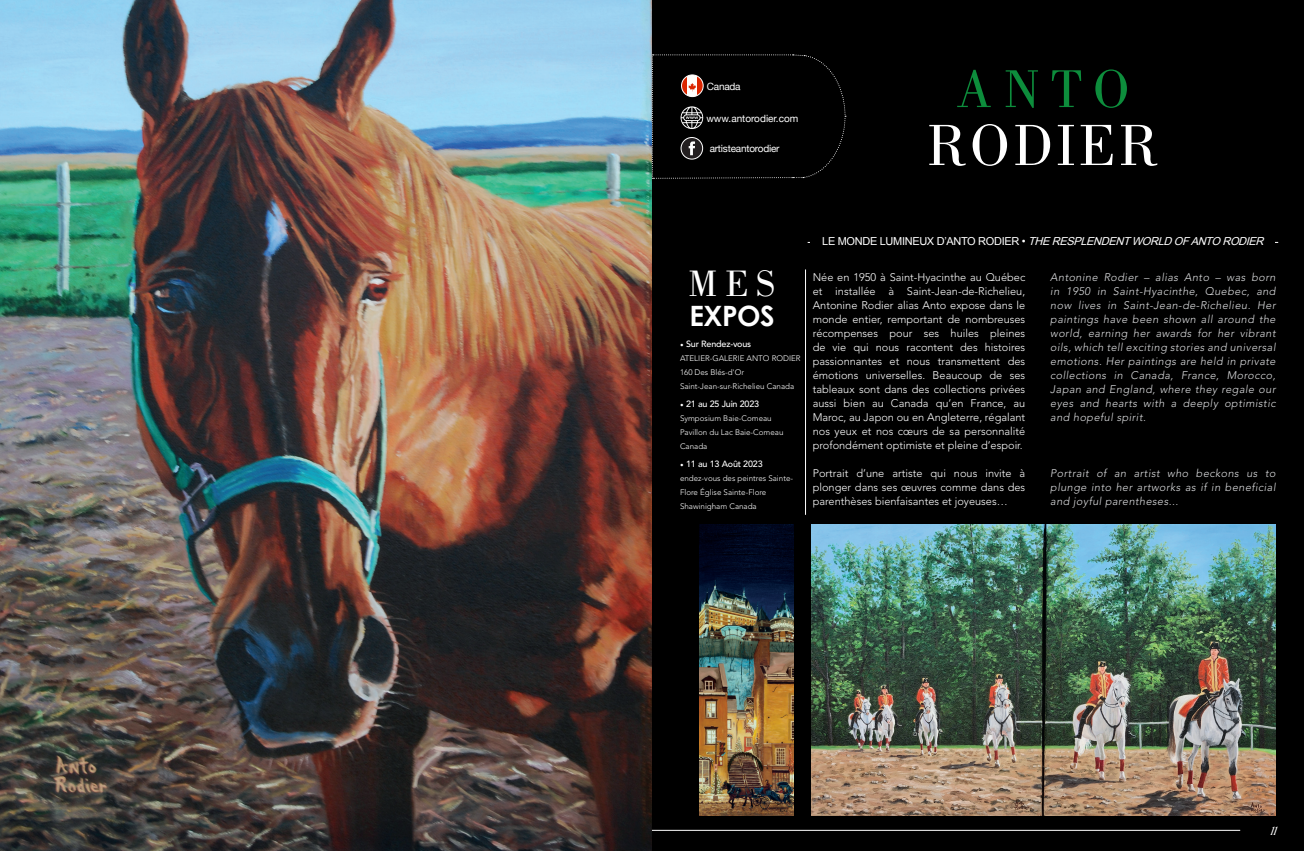
<style>
.page{position:relative;width:1304px;height:851px;background:#fff}
.page>*{position:absolute;margin:0;border:0;box-sizing:border-box;transform-origin:0 0}
.t1{font:60px "Bodoni Std";letter-spacing:.05em;color:#fff}
.t2{font:55px "Bodoni Std";color:#0d8d3c}
.t3{font:38px "Bodoni Std";color:#fff}
.t4{font:700 28px "Century Gothic";letter-spacing:-.02em;color:#fff}
.t5{font:italic 13px "Toplar";color:#fff}
.t6{font:300 11px/14px "Avenir";color:#fff;text-align:justify}
.t7{font:italic 300 11px/14px "Avenir";letter-spacing:.04em;color:#dcdddf;text-align:justify}
.t8{font:italic 11px "Arial";color:#fff}
.t9{font:10px "Helvetica Neue";letter-spacing:-.02em;color:#fff}
.t10{font:10px "Helvetica Neue";color:#fff}
.t11{font:500 9px "Avenir";letter-spacing:-.02em;color:#fff}
.t12{font:300 8px/14px "Avenir";color:#fff}
.s1{font-family:"Adobe Hebrew";font-weight:400}
.s2{font-style:normal}
</style>
<div class="page">
<div style="left:0;top:0;width:1304px;height:850px;background:#000"></div>
<hr style="left:808px;top:242px;width:470px;height:1px;background:#fff">
<div style="left:811px;top:236px;width:464px;height:8px;background:#000"></div>
<svg style="left:652px;top:54px;width:194px;height:125px"></svg>
<div style="left:681px;top:74px;width:23px;height:23px;border:1px solid #fff;border-radius:50%"></div>
<hr style="left:805px;top:269px;width:1px;height:245px;background:#fff">
<hr style="left:64px;top:829px;width:1176px;height:1px;background:#fff">
<img style="left:0;top:0;width:651px;height:850px">
<img style="left:812px;top:524px;width:464px;height:291px">
<img style="left:699px;top:524px;width:94px;height:291px">
<p class="t9" style="left:707px;top:79px;width:35px">Canada</p>
<p class="t10" style="left:706px;top:112px;width:94px">www.antorodier.com</p>
<p class="t9" style="left:710px;top:141px;width:71px">artisteantorodier</p>
<p class="t2" style="left:956px;top:58px;width:175px">ANTO</p>
<p class="t1" style="left:927px;top:112px;width:233px">RODIER</p>
<p class="t3" style="left:688px;top:262px;width:88px">MES</p>
<p class="t4" style="left:690px;top:295px;width:87px">EXPOS</p>
<p class="t11" style="left:680px;top:339px;width:73px"><span class="s1">•</span> Sur Rendez-vous</p>
<p class="t12" style="left:680px;top:351px;width:122px">ATELIER-GALERIE ANTO RODIER</p>
<p class="t12" style="left:680px;top:365px;width:116px">160 Des Blés-d'Or<br>Saint-Jean-sur-Richelieu Canada</p>
<p class="t11" style="left:680px;top:399px;width:81px"><span class="s1">•</span> 21 au 25 Juin 2023</p>
<p class="t12" style="left:680px;top:411px;width:93px">Symposium Baie-Comeau</p>
<p class="t12" style="left:680px;top:425px;width:105px">Pavillon du Lac Baie-Comeau<br>Canada</p>
<p class="t11" style="left:680px;top:459px;width:84px"><span class="s1">•</span> 11 au 13 Août 2023</p>
<p class="t12" style="left:680px;top:471px;width:115px">endez-vous des peintres Sainte-<br>Flore Église Sainte-Flore</p>
<p class="t12" style="left:680px;top:499px;width:78px">Shawinigham Canada</p>
<p class="t8" style="left:822px;top:233px;width:447px"><span class="s2">L E M O N D E L U M I N E U X D ’ A N T O R O D I E R •</span> THERESPLENDENTWORLDOFANTO RODIER</p>
<p class="t6" style="left:813px;top:270px;width:214px">Née en 1950 à Saint-Hyacinthe au Québec et installée à Saint-Jean-de-Richelieu, Antonine Rodier alias Anto expose dans le monde entier, remportant de nombreuses récompenses pour ses huiles pleines de vie qui nous racontent des histoires passionnantes et nous transmettent des émotions universelles. Beaucoup de ses tableaux sont dans des collections privées aussi bien au Canada qu’en France, au Maroc, au Japon ou en Angleterre, régalant nos yeux et nos cœurs de sa personnalité profondément optimiste et pleine d’espoir.</p>
<p class="t6" style="left:813px;top:466px;width:214px">Portrait d’une artiste qui nous invite à plonger dans ses œuvres comme dans des parenthèses bienfaisantes et joyeuses…</p>
<p class="t7" style="left:1050px;top:270px;width:227px">Antonine Rodier – alias Anto – was born in 1950 in Saint-Hyacinthe, Quebec, and now lives in Saint-Jean-de-Richelieu. Her paintings have been shown all around the world, earning her awards for her vibrant oils, which tell exciting stories and universal emotions. Her paintings are held in private collections in Canada, France, Morocco, Japan and England, where they regale our eyes and hearts with a deeply optimistic and hopeful spirit.</p>
<p class="t7" style="left:1050px;top:466px;width:227px">Portrait of an artist who beckons us to plunge into her artworks as if in beneficial and joyful parentheses...</p>
<p class="t5" style="left:1270px;top:822px;width:13px">11</p>
</div>
